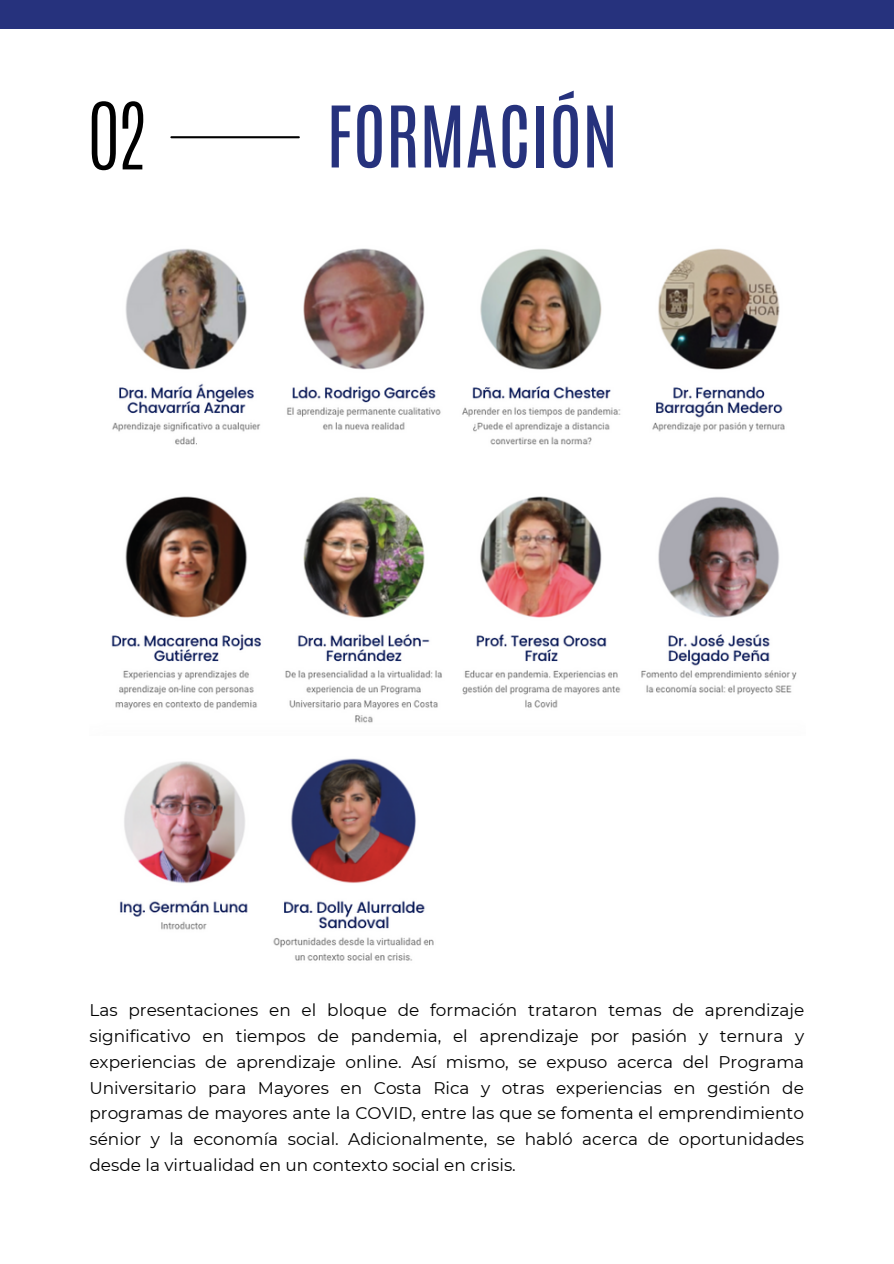
<style>
.page{position:relative;width:894px;height:1264px;background:#fff}
.page>*{position:absolute;margin:0;border:0;box-sizing:border-box;transform-origin:0 0}
.t1{font:300 78.3px "Antonio";color:#000}
.t2{font:72px "Antonio";color:#26327d}
.t3{font:16.95px/26px "Montserrat";color:#000;text-align:justify}
</style>
<div class="page">
<div style="left:0;top:0;width:893px;height:28px;background:#26327d"></div>
<img style="left:111px;top:248px;width:686px;height:475px">
<img style="left:120px;top:761px;width:128px;height:169px">
<img style="left:273px;top:758px;width:161px;height:203px">
<hr style="left:171px;top:136px;width:128px;height:2px;background:#000">
<p class="t1" style="left:89px;top:80px;width:59px">02</p>
<p class="t2" style="left:326px;top:85px;width:293px">FORMACIÓN</p>
<p class="t3" style="left:89px;top:996px;width:716px">Las presentaciones en el bloque de formación trataron temas de aprendizaje significativo en tiempos de pandemia, el aprendizaje por pasión y ternura y experiencias de aprendizaje online. Así mismo, se expuso acerca del Programa Universitario para Mayores en Costa Rica y otras experiencias en gestión de programas de mayores ante la COVID, entre las que se fomenta el emprendimiento sénior y la economía social. Adicionalmente, se habló acerca de oportunidades desde la virtualidad en un contexto social en crisis.</p>
</div>
